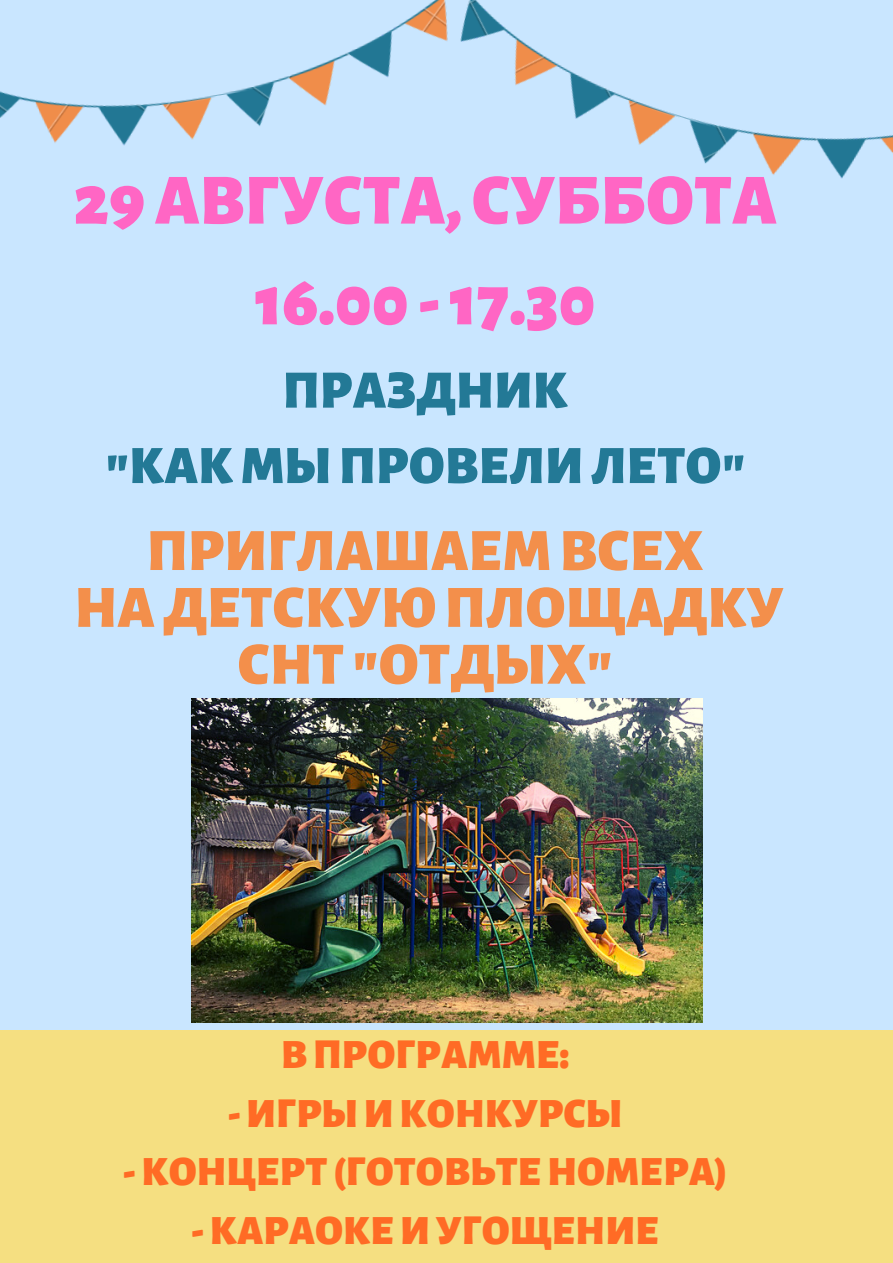
<style>
.page{position:relative;width:893px;height:1263px;background:#c9e6ff}
.page>*{position:absolute;margin:0;border:0;box-sizing:border-box;transform-origin:0 0}
.t1{font:900 72px/100.7px "Alegreya Sans SC";color:#ff66c4;text-align:center}
.t2{font:900 60px/56.8px "Alegreya Sans SC";color:#f38f4b;text-align:center}
.t3{font:900 54px/75.4px "Alegreya Sans SC";color:#237996;text-align:center}
.t4{font:900 42px/58.7px "Alegreya Sans";color:#ff6b25;text-align:center}
</style>
<div class="page">
<img style="left:0;top:86px;width:255px;height:60px">
<img style="left:255px;top:0;width:638px;height:179px">
<div style="left:0;top:1031px;width:893px;height:232px;background:#f5df81"></div>
<img style="left:191px;top:699px;width:511px;height:323px">
<h1 class="t1" style="left:74px;top:152px;width:705px">29 АВГУСТА,СУББОТА<br>16.00 - 17.30</h1>
<p class="t3" style="left:105px;top:354px;width:642px">ПРАЗДНИК "КАКМЫПРОВЕЛИЛЕТО"</p>
<h2 class="t2" style="left:75px;top:523px;width:710px">ПРИГЛАШАЕМВСЕХ<br>НАДЕТСКУЮПЛОЩАДКУ<br>СНТ "ОТДЫХ"</h2>
<p class="t4" style="left:123px;top:1026px;width:606px">ВПРОГРАММЕ: -ИГРЫИКОНКУРСЫ -КОНЦЕРТ (ГОТОВЬТЕНОМЕРА) -КАРАОКЕИУГОЩЕНИЕ</p>
</div>
